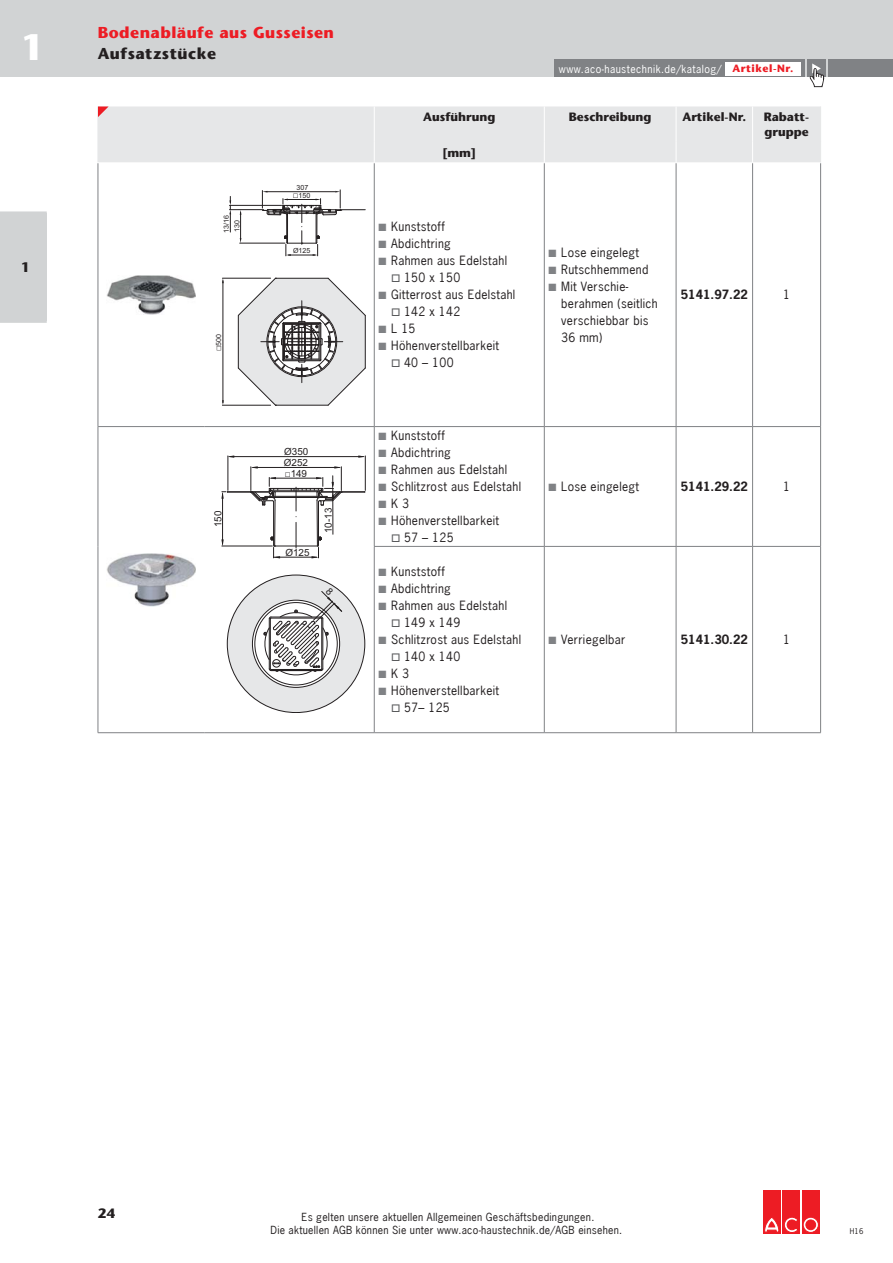
<style>
.page{position:relative;width:893px;height:1263px;background:#fff}
.page>*{position:absolute;margin:0;border:0;box-sizing:border-box;transform-origin:0 0}
.t1{font:700 36px "Stone Sans";color:#fff}
.t2{font:700 15.75px "Stone Sans";letter-spacing:.03em;color:#ed1c24}
.t3{font:700 15.75px "Stone Sans";letter-spacing:.03em;color:#231f20}
.t4{font:700 13.5px "Stone Sans";color:#231f20}
.t5{font:12px/17px "News Gothic";letter-spacing:.025em;color:#231f20}
.t6{font:700 12px/14.4px "Stone Sans";color:#231f20}
.t7{font:700 12px "News Gothic";color:#231f20}
.t8{font:10.5px/13.5px "News Gothic";letter-spacing:.025em;color:#231f20;text-align:center}
.t9{font:10.5px "News Gothic";letter-spacing:.04em;color:#fff}
.t10{font:9.9px "Arial";color:#231f20}
.t11{font:7.5px "News Gothic";color:#231f20}
.t12{font:7.05px "Arial";color:#231f20}
.s1{font-size:9.45px}
.s2{font-family:"Stone Sans";font-weight:700;color:#ed1c24}
.s3{color:#808285}
</style>
<div class="page">
<div style="left:763px;top:1191px;width:18px;height:43px;background:#ed1c24"></div>
<div style="left:782px;top:1191px;width:18px;height:43px;background:#ed1c24"></div>
<svg style="left:764px;top:1217px;width:33px;height:16px"></svg>
<div style="left:802px;top:1191px;width:18px;height:43px;background:#ed1c24"></div>
<svg style="left:803px;top:1217px;width:15px;height:15px"></svg>
<div style="left:803px;top:1217px;width:15px;height:15px;border:1px solid #ed1c24;border-radius:50%"></div>
<div style="left:806px;top:1220px;width:10px;height:10px;background:#ed1c24;border-radius:50%"></div>
<div style="left:806px;top:1220px;width:10px;height:10px;border:1px solid #ed1c24;border-radius:50%"></div>
<div style="left:0;top:0;width:893px;height:77px;background:#d1d3d4"></div>
<div style="left:0;top:214px;width:47px;height:107px;background:#d1d3d4"></div>
<div style="left:0;top:211px;width:47px;height:5px;background:#d1d3d4"></div>
<hr style="left:0;top:319px;width:47px;height:4px;background:#d1d3d4">
<div style="left:828px;top:60px;width:65px;height:17px;background:#808285"></div>
<div style="left:555px;top:60px;width:250px;height:17px;background:#808285"></div>
<div style="left:725px;top:62px;width:76px;height:13px;background:#fff"></div>
<div style="left:807px;top:60px;width:19px;height:17px;background:#808285"></div>
<svg style="left:809px;top:63px;width:16px;height:24px"></svg>
<svg style="left:143px;top:164px;width:677px;height:568px"></svg>
<hr style="left:98px;top:163px;width:1px;height:264px;background:#808285">
<hr style="left:374px;top:163px;width:1px;height:263px;background:#808285">
<hr style="left:544px;top:163px;width:1px;height:263px;background:#808285">
<hr style="left:676px;top:163px;width:1px;height:263px;background:#808285">
<hr style="left:752px;top:163px;width:1px;height:263px;background:#808285">
<hr style="left:820px;top:163px;width:1px;height:263px;background:#808285">
<hr style="left:98px;top:426px;width:106px;height:1px;background:#808285">
<hr style="left:98px;top:732px;width:106px;height:1px;background:#808285">
<hr style="left:98px;top:427px;width:1px;height:119px;background:#808285">
<hr style="left:98px;top:546px;width:1px;height:187px;background:#808285">
<hr style="left:204px;top:426px;width:170px;height:1px;background:#808285">
<hr style="left:204px;top:732px;width:170px;height:1px;background:#808285">
<hr style="left:374px;top:426px;width:170px;height:1px;background:#808285">
<hr style="left:374px;top:427px;width:1px;height:119px;background:#808285">
<hr style="left:544px;top:426px;width:132px;height:1px;background:#808285">
<hr style="left:544px;top:427px;width:1px;height:119px;background:#808285">
<hr style="left:676px;top:426px;width:76px;height:1px;background:#808285">
<hr style="left:676px;top:427px;width:1px;height:119px;background:#808285">
<hr style="left:752px;top:426px;width:69px;height:1px;background:#808285">
<hr style="left:752px;top:427px;width:1px;height:119px;background:#808285">
<hr style="left:820px;top:427px;width:1px;height:119px;background:#808285">
<hr style="left:374px;top:546px;width:170px;height:1px;background:#808285">
<hr style="left:374px;top:732px;width:170px;height:1px;background:#808285">
<hr style="left:374px;top:547px;width:1px;height:186px;background:#808285">
<hr style="left:544px;top:546px;width:132px;height:1px;background:#808285">
<hr style="left:544px;top:547px;width:1px;height:186px;background:#808285">
<hr style="left:544px;top:732px;width:132px;height:1px;background:#808285">
<hr style="left:676px;top:546px;width:76px;height:1px;background:#808285">
<hr style="left:676px;top:547px;width:1px;height:186px;background:#808285">
<hr style="left:676px;top:732px;width:76px;height:1px;background:#808285">
<hr style="left:752px;top:546px;width:69px;height:1px;background:#808285">
<hr style="left:752px;top:547px;width:1px;height:186px;background:#808285">
<hr style="left:820px;top:547px;width:1px;height:186px;background:#808285">
<hr style="left:752px;top:732px;width:69px;height:1px;background:#808285">
<img style="left:106px;top:275px;width:90px;height:39px">
<hr style="left:365px;top:315px;width:1px;height:53px;background:#231f20">
<svg style="left:238px;top:278px;width:127px;height:128px"></svg>
<hr style="left:229px;top:209px;width:35px;height:1px;background:#231f20">
<hr style="left:229px;top:205px;width:53px;height:1px;background:#231f20">
<svg style="left:229px;top:196px;width:2px;height:36px"></svg>
<hr style="left:222px;top:278px;width:49px;height:1px;background:#231f20">
<hr style="left:222px;top:405px;width:49px;height:1px;background:#231f20">
<hr style="left:223px;top:281px;width:1px;height:122px;background:#231f20">
<svg style="left:238px;top:190px;width:127px;height:66px"></svg>
<img style="left:106px;top:553px;width:90px;height:53px">
<hr style="left:365px;top:456px;width:1px;height:34px;background:#231f20">
<hr style="left:228px;top:456px;width:1px;height:34px;background:#231f20">
<hr style="left:230px;top:456px;width:133px;height:1px;background:#231f20">
<svg style="left:358px;top:455px;width:7px;height:3px"></svg>
<svg style="left:227px;top:455px;width:7px;height:3px"></svg>
<svg style="left:221px;top:466px;width:144px;height:92px"></svg>
<div style="left:98px;top:107px;width:723px;height:56px;background:#e6e7e8"></div>
<svg style="left:392px;top:275px;width:8px;height:7px"></svg>
<svg style="left:392px;top:309px;width:8px;height:7px"></svg>
<svg style="left:392px;top:360px;width:8px;height:7px"></svg>
<svg style="left:392px;top:534px;width:8px;height:8px"></svg>
<svg style="left:392px;top:620px;width:8px;height:7px"></svg>
<svg style="left:392px;top:654px;width:8px;height:7px"></svg>
<svg style="left:392px;top:705px;width:8px;height:7px"></svg>
<svg style="left:227px;top:575px;width:138px;height:138px"></svg>
<h1 class="t1" style="left:21px;top:26px;width:24px">1</h1>
<p class="t4" style="left:21px;top:259px;width:10px">1</p>
<h2 class="t2" style="left:98px;top:23px;width:238px">Bodenabläufe aus Gusseisen</h2>
<h2 class="t3" style="left:98px;top:44px;width:120px">Aufsatzstücke</h2>
<p class="t12" style="left:297px;top:184px;width:13px">307</p>
<p class="t12" style="left:222px;top:233px;width:19px;rotate:-90deg">13/16</p>
<p class="t12" style="left:233px;top:232px;width:13px;rotate:-90deg">130</p>
<p class="t12" style="left:214px;top:351px;width:19px;rotate:-90deg"><span class="s1">□</span>500</p>
<p class="t12" style="left:293px;top:191px;width:19px"><span class="s1">□</span>150</p>
<p class="t12" style="left:293px;top:247px;width:19px">Ø125</p>
<p class="t10" style="left:284px;top:446px;width:26px">Ø350</p>
<p class="t10" style="left:284px;top:457px;width:26px">Ø252</p>
<p class="t10" style="left:285px;top:468px;width:24px">□149</p>
<p class="t10" style="left:212px;top:527px;width:18px;rotate:-90deg">150</p>
<p class="t10" style="left:322px;top:533px;width:27px;rotate:-90deg">10-13</p>
<p class="t10" style="left:285px;top:547px;width:26px">Ø125</p>
<p class="t9" style="left:559px;top:62px;width:236px">www.aco-haustechnik.de/katalog/ <span class="s2">Artikel-Nr.</span></p>
<p class="t6" style="left:423px;top:110px;width:74px">Ausführung</p>
<p class="t6" style="left:569px;top:110px;width:84px">Beschreibung</p>
<p class="t6" style="left:682px;top:110px;width:65px">Artikel-Nr.</p>
<p class="t6" style="left:764px;top:110px;width:47px">Rabatt&shy;gruppe</p>
<p class="t6" style="left:442px;top:146px;width:35px">[mm]</p>
<p class="t5" style="left:378px;top:218px;width:68px"><span class="s3">■</span> Kunststoff</p>
<p class="t5" style="left:378px;top:235px;width:74px"><span class="s3">■</span> Abdichtring</p>
<p class="t5" style="left:404px;top:252px;width:105px;text-indent:-25px"><span class="s3">■</span> Rahmen aus Edelstahl<br>150 x 150</p>
<p class="t5" style="left:404px;top:286px;width:113px;text-indent:-25px"><span class="s3">■</span> Gitterrost aus Edelstahl<br>142 x 142</p>
<p class="t5" style="left:378px;top:320px;width:39px"><span class="s3">■</span> L 15</p>
<p class="t5" style="left:404px;top:337px;width:97px;text-indent:-25px"><span class="s3">■</span> Höhenverstellbarkeit<br>40 – 100</p>
<p class="t5" style="left:378px;top:427px;width:68px"><span class="s3">■</span> Kunststoff</p>
<p class="t5" style="left:378px;top:444px;width:74px"><span class="s3">■</span> Abdichtring</p>
<p class="t5" style="left:378px;top:461px;width:130px"><span class="s3">■</span> Rahmen aus Edelstahl</p>
<p class="t5" style="left:378px;top:478px;width:144px"><span class="s3">■</span> Schlitzrost aus Edelstahl</p>
<p class="t5" style="left:378px;top:495px;width:32px"><span class="s3">■</span> K 3</p>
<p class="t5" style="left:404px;top:512px;width:97px;text-indent:-25px"><span class="s3">■</span> Höhenverstellbarkeit<br>57 – 125</p>
<p class="t5" style="left:378px;top:563px;width:68px"><span class="s3">■</span> Kunststoff</p>
<p class="t5" style="left:378px;top:580px;width:74px"><span class="s3">■</span> Abdichtring</p>
<p class="t5" style="left:404px;top:597px;width:105px;text-indent:-25px"><span class="s3">■</span> Rahmen aus Edelstahl<br>149 x 149</p>
<p class="t5" style="left:404px;top:631px;width:119px;text-indent:-25px"><span class="s3">■</span> Schlitzrost aus Edelstahl<br>140 x 140</p>
<p class="t5" style="left:378px;top:665px;width:32px"><span class="s3">■</span> K 3</p>
<p class="t5" style="left:404px;top:682px;width:97px;text-indent:-25px"><span class="s3">■</span> Höhenverstellbarkeit<br>57– 125</p>
<p class="t5" style="left:548px;top:244px;width:92px"><span class="s3">■</span> Lose eingelegt</p>
<p class="t5" style="left:548px;top:261px;width:101px"><span class="s3">■</span> Rutschhemmend</p>
<p class="t5" style="left:561px;top:278px;width:98px;text-indent:-13px"><span class="s3">■</span> Mit Verschie&shy;berahmen (seitlich verschiebbar bis<br>36 mm)</p>
<p class="t7" style="left:681px;top:287px;width:69px">5141.97.22</p>
<p class="t5" style="left:783px;top:286px;width:8px">1</p>
<p class="t5" style="left:548px;top:478px;width:92px"><span class="s3">■</span> Lose eingelegt</p>
<p class="t7" style="left:681px;top:479px;width:69px">5141.29.22</p>
<p class="t5" style="left:783px;top:478px;width:8px">1</p>
<p class="t5" style="left:548px;top:631px;width:78px"><span class="s3">■</span> Verriegelbar</p>
<p class="t7" style="left:681px;top:632px;width:69px">5141.30.22</p>
<p class="t5" style="left:783px;top:631px;width:8px">1</p>
<p class="t4" style="left:98px;top:1206px;width:19px">24</p>
<p class="t8" style="left:270px;top:1210px;width:353px">Es gelten unsere aktuellen Allgemeinen Geschäftsbedingungen.<br>Die aktuellen AGB können Sie unter www.aco-haustechnik.de/AGB einsehen.</p>
<p class="t11" style="left:850px;top:1227px;width:15px">H16</p>
</div>
